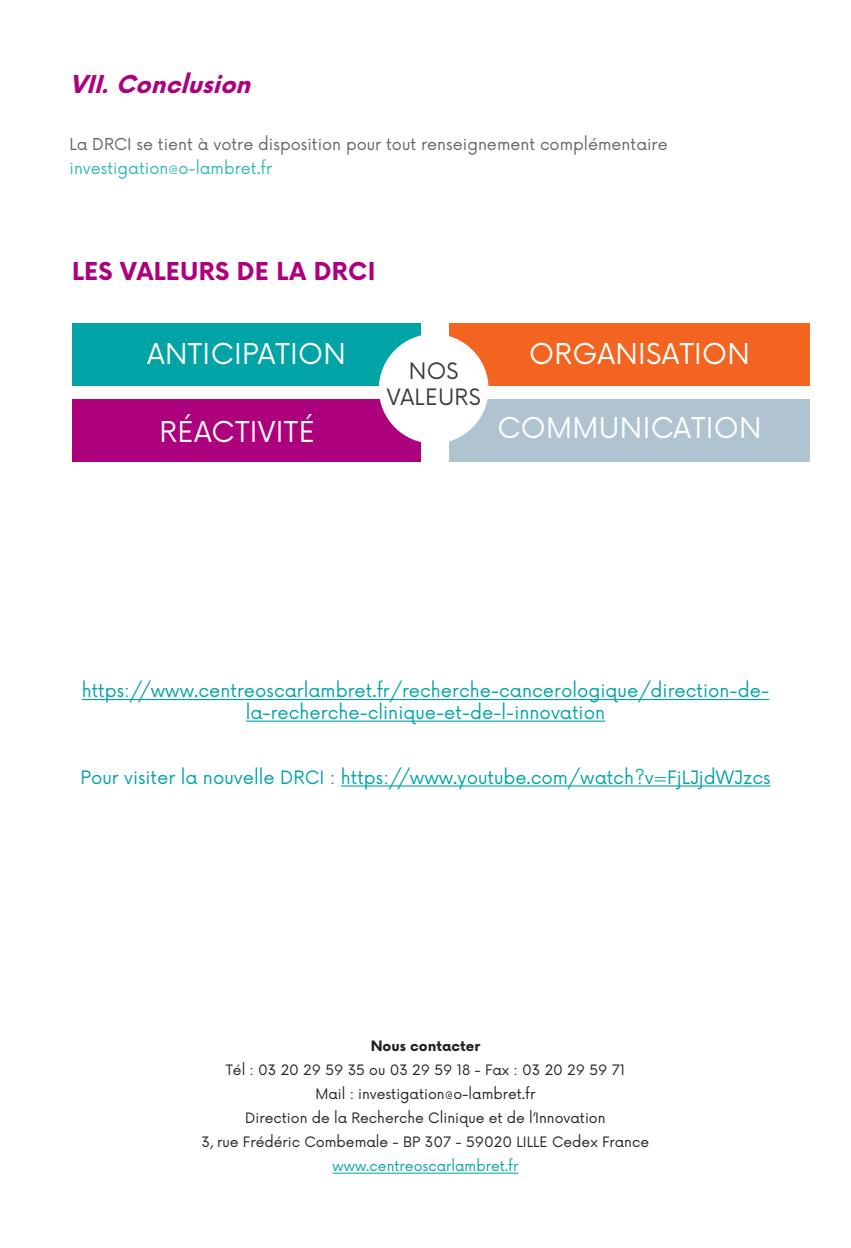
<style>
.page{position:relative;width:851px;height:1248px;background:#fff}
.page>*{position:absolute;margin:0;border:0;box-sizing:border-box;transform-origin:0 0}
.t1{font:28px "Now";letter-spacing:.01em;color:#fff}
.t2{font:700 24px "Now";letter-spacing:.015em;color:#ad007d}
.t3{font:italic 700 24px "Now";color:#ad007d}
.t4{font:22px "Now";letter-spacing:.015em;color:#3c3c3c}
.t5{font:18px/21.6px "Now";color:#00a3a6;text-align:center}
.t6{font:16px "Now";color:#636363}
.t7{font:16px "Now";color:#33b6b8}
.t8{font:14px "Now";color:#231f20}
.t9{font:14px "Now";color:#00a3a6}
.t10{font:700 14px "Now";color:#231f20}
</style>
<div class="page">
<hr style="left:332px;top:1172px;width:186px;height:1px;background:#00a3a6">
<hr style="left:82px;top:699px;width:687px;height:1px;background:#00a3a6">
<hr style="left:246px;top:720px;width:359px;height:1px;background:#00a3a6">
<hr style="left:341px;top:785px;width:429px;height:1px;background:#00a3a6">
<div style="left:72px;top:323px;width:349px;height:62px;background:#00a3a6"></div>
<div style="left:72px;top:399px;width:349px;height:63px;background:#ad007d"></div>
<div style="left:449px;top:323px;width:360px;height:62px;background:#f36421"></div>
<div style="left:449px;top:399px;width:360px;height:63px;background:#afc3d1"></div>
<div style="left:379px;top:334px;width:109px;height:109px;background:#fff;border-radius:50%"></div>
<p class="t3" style="left:70px;top:66px;width:191px">VII.Conclusion</p>
<p class="t6" style="left:70px;top:131px;width:599px">La DRCI se tient à votre disposition pour tout renseignement complémentaire</p>
<p class="t7" style="left:70px;top:155px;width:204px">investigation@o-lambret.fr</p>
<p class="t2" style="left:72px;top:253px;width:305px">LES VALEURS DE LA DRCI</p>
<p class="t1" style="left:147px;top:331px;width:200px">ANTICIPATION</p>
<p class="t1" style="left:159px;top:409px;width:157px">RÉACTIVITÉ</p>
<p class="t4" style="left:408px;top:353px;width:51px">NOS</p>
<p class="t4" style="left:386px;top:379px;width:96px">VALEURS</p>
<p class="t1" style="left:529px;top:331px;width:222px">ORGANISATION</p>
<p class="t1" style="left:497px;top:405px;width:266px">COMMUNICATION</p>
<p class="t5" style="left:82px;top:678px;width:688px">https://www.centreoscarlambret.fr/recherche-cancerologique/direction-de&shy;la-recherche-clinique-et-de-l-innovation</p>
<p class="t5" style="left:80px;top:765px;width:691px">Pour visiter la nouvelle DRCI : https://www.youtube.com/watch?v=FjLJjdWJzcs</p>
<p class="t10" style="left:370px;top:1035px;width:111px">Nous contacter</p>
<p class="t8" style="left:226px;top:1058px;width:401px">Tél : 03 20 29 59 35 ou 03 29 59 18 - Fax : 03 20 29 59 71</p>
<p class="t8" style="left:315px;top:1082px;width:221px">Mail : investigation@o-lambret.fr</p>
<p class="t8" style="left:245px;top:1106px;width:362px">Direction de la Recherche Clinique et de l’Innovation</p>
<p class="t8" style="left:201px;top:1130px;width:449px">3, rue Frédéric Combemale - BP 307 - 59020 LILLE Cedex France</p>
<p class="t9" style="left:332px;top:1154px;width:187px">www.centreoscarlambret.fr</p>
</div>
